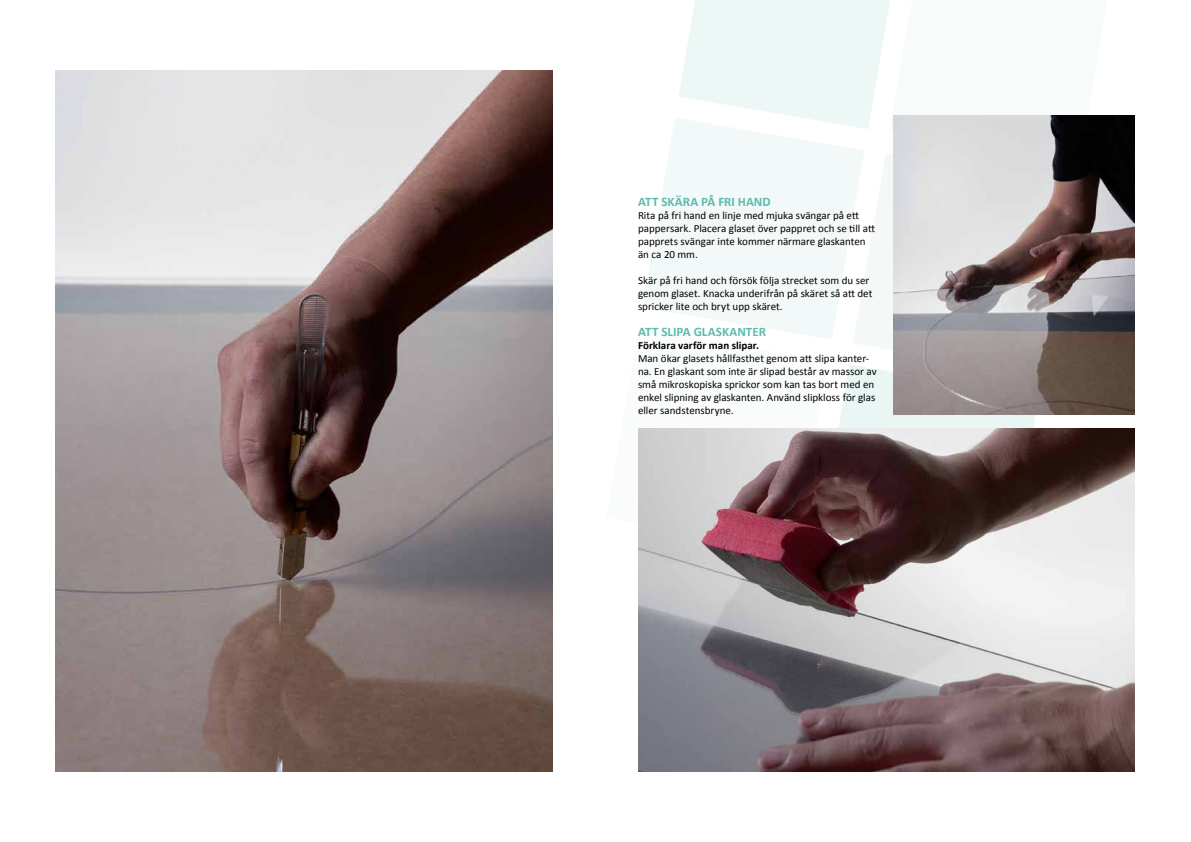
<style>
.page{position:relative;width:1191px;height:842px;background:#fff}
.page>*{position:absolute;margin:0;border:0;box-sizing:border-box;transform-origin:0 0}
.t1{font:700 13px "Calibri";color:#5cbbaf}
.t2{font:11px/13px "Calibri";color:#000}
.t3{font:700 11px "Calibri";color:#000}
</style>
<div class="page">
<svg style="left:679px;top:0;width:211px;height:129px;background:#eff8f7"></svg>
<svg style="left:643px;top:118px;width:221px;height:221px;fill:#f3f9f8"></svg>
<svg style="left:853px;top:154px;width:40px;height:196px;fill:#f4f9f8"></svg>
<svg style="left:643px;top:328px;width:185px;height:11px"></svg>
<svg style="left:839px;top:365px;width:200px;height:63px;background:#e8f3f2"></svg>
<img style="left:638px;top:428px;width:496px;height:343px">
<img style="left:55px;top:71px;width:498px;height:700px">
<img style="left:893px;top:115px;width:241px;height:299px">
<p class="t1" style="left:638px;top:194px;width:134px">ATT SKÄRA PÅ FRI HAND</p>
<p class="t2" style="left:638px;top:209px;width:239px">Rita på fri hand en linje med mjuka svängar på ett pappersark. Placera glaset över pappret och se till att papprets svängar inte kommer närmare glaskanten än ca 20 mm.</p>
<p class="t2" style="left:638px;top:274px;width:236px">Skär på fri hand och försök följa strecket som du ser genom glaset. Knacka underifrån på skäret så att det spricker lite och bryt upp skäret.</p>
<p class="t1" style="left:638px;top:324px;width:129px">ATT SLIPA GLASKANTER</p>
<p class="t3" style="left:638px;top:339px;width:123px">Förklara varför man slipar.</p>
<p class="t2" style="left:638px;top:352px;width:240px">Man ökar glasets hållfasthet genom att slipa kanter&shy;na. En glaskant som inte är slipad består av massor av små mikroskopiska sprickor som kan tas bort med en enkel slipning av glaskanten. Använd slipkloss för glas eller sandstensbryne.</p>
</div>
